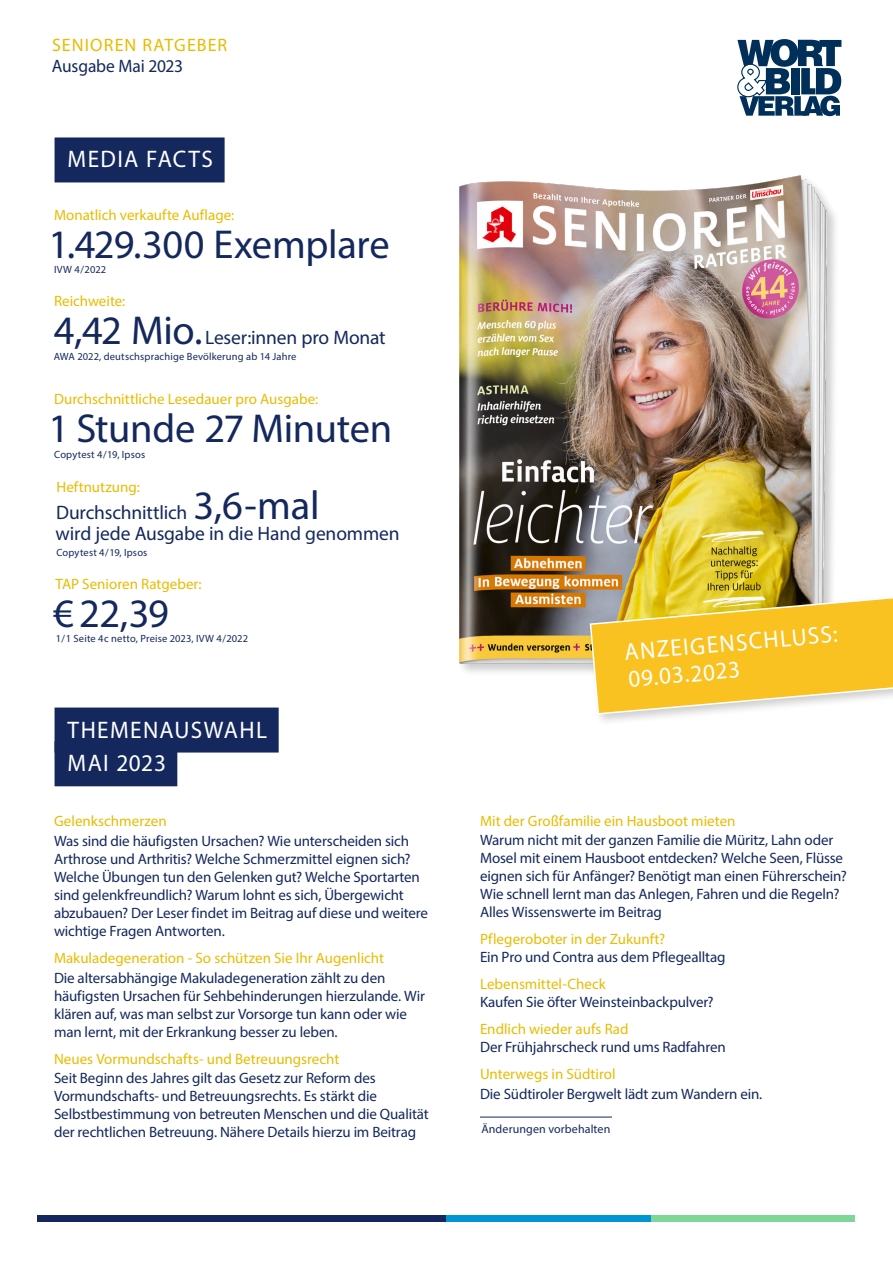
<style>
.page{position:relative;width:893px;height:1263px;background:#fff}
.page>*{position:absolute;margin:0;border:0;box-sizing:border-box;transform-origin:0 0}
.t1{font:40.5px "Myriad Pro";letter-spacing:-.01em;color:#14285d}
.t2{font:24px/27px "Myriad Pro";letter-spacing:.055em;color:#fff}
.t3{font:19.5px/21px "Myriad Pro";letter-spacing:-.01em;color:#14285d}
.t4{font:18px "Myriad Pro";letter-spacing:.06em;color:#e8bc00}
.t5{font:18px "Myriad Pro";letter-spacing:-.01em;color:#14285d}
.t6{font:15px/18px "Myriad Pro";letter-spacing:-.01em;color:#14285d}
.t7{font:15px "Myriad Pro";color:#e8bc00}
.t8{font:12px "Myriad Pro";letter-spacing:.01em;color:#14285d}
.t9{font:10.5px "Myriad Pro";letter-spacing:.015em;color:#14285d}
.s1{font-size:40.5px}
.s2{color:#e8bc00}
</style>
<div class="page">
<svg style="left:737px;top:39px;width:104px;height:77px"></svg>
<div style="left:38px;top:1215px;width:408px;height:6px;background:#14285d"></div>
<div style="left:651px;top:1215px;width:204px;height:6px;background:#7ed699"></div>
<div style="left:446px;top:1215px;width:205px;height:6px;background:#0095d3"></div>
<div style="left:457px;top:174px;width:383px;height:503px;background:#000;opacity:.2"></div>
<img style="left:459px;top:175px;width:368px;height:489px">
<div style="left:586px;top:584px;width:307px;height:143px;background:#000;opacity:.2"></div>
<svg style="left:589px;top:586px;width:304px;height:129px;background:#efc749"></svg>
<div style="left:55px;top:137px;width:170px;height:45px;background:#14285d"></div>
<div style="left:55px;top:707px;width:224px;height:45px;background:#14285d"></div>
<div style="left:55px;top:741px;width:122px;height:45px;background:#14285d"></div>
<hr style="left:480px;top:1117px;width:132px;height:1px;background:#14285d">
<p class="t4" style="left:52px;top:34px;width:177px">SENIOREN RATGEBER</p>
<p class="t5" style="left:52px;top:55px;width:133px">Ausgabe Mai 2023</p>
<p class="t2" style="left:68px;top:146px;width:147px">MEDIA FACTS</p>
<p class="t7" style="left:54px;top:206px;width:182px">Monatlich verkaufte Auflage:</p>
<p class="t1" style="left:48px;top:219px;width:343px">1.429.300 Exemplare</p>
<p class="t9" style="left:54px;top:263px;width:54px">IVW 4/2022</p>
<p class="t7" style="left:54px;top:292px;width:73px">Reichweite:</p>
<p class="t3" style="left:54px;top:326px;width:333px"><span class="s1">4,42 Mio.</span> Leser:innen pro Monat</p>
<p class="t9" style="left:54px;top:350px;width:244px">AWA 2022, deutschsprachige Bevölkerung ab 14 Jahre</p>
<p class="t7" style="left:54px;top:390px;width:266px">Durchschnittliche Lesedauer pro Ausgabe:</p>
<p class="t1" style="left:48px;top:403px;width:345px">1 Stunde 27 Minuten</p>
<p class="t9" style="left:54px;top:448px;width:92px">Copytest 4/ 19, Ipsos</p>
<p class="t7" style="left:56px;top:477px;width:85px">Heftnutzung:</p>
<p class="t3" style="left:56px;top:501px;width:346px">Durchschnittlich <span class="s1">3,6-mal<br></span>wird jede Ausgabe in die Hand genommen</p>
<p class="t9" style="left:56px;top:546px;width:92px">Copytest 4/ 19, Ipsos</p>
<p class="t7" style="left:56px;top:575px;width:148px">TAP Senioren Ratgeber:</p>
<p class="t1" style="left:53px;top:588px;width:118px">€ 22,39</p>
<p class="t9" style="left:56px;top:632px;width:194px">1/ 1 Seite 4c netto, Preise 2023, IVW 4/2022</p>
<p class="t2" style="left:68px;top:716px;width:201px">THEMENAUSWAHL</p>
<p class="t2" style="left:68px;top:749px;width:100px">MAI 2023</p>
<p class="t7" style="left:54px;top:812px;width:114px">Gelenkschmerzen</p>
<p class="t6" style="left:54px;top:832px;width:375px">Was sind die häufigsten Ursachen? Wie unterscheiden sich Arthrose und Arthritis? Welche Schmerzmittel eignen sich?<br>Welche Übungen tun den Gelenken gut? Welche Sportarten sind gelenkfreundlich? Warum lohnt es sich, Übergewicht abzubauen? Der Leser findet im Beitrag auf diese und weitere wichtige Fragen Antworten.</p>
<p class="t7" style="left:54px;top:949px;width:332px">Makuladegeneration - So schützen Sie Ihr Augenlicht</p>
<p class="t6" style="left:54px;top:968px;width:373px">Die altersabhängige Makuladegeneration zählt zu den häufigsten Ursachen für Sehbehinderungen hierzulande. Wir klären auf, was man selbst zur Vorsorge tun kann oder wie man lernt, mit der Erkrankung besser zu leben.</p>
<p class="t7" style="left:54px;top:1049px;width:287px">Neues Vormundschafts- und Betreuungsrecht</p>
<p class="t6" style="left:54px;top:1069px;width:376px">Seit Beginn des Jahres gilt das Gesetz zur Reform des Vormundschafts- und Betreuungsrechts. Es stärkt die Selbstbestimmung von betreuten Menschen und die Qualität der rechtlichen Betreuung. Nähere Details hierzu im Beitrag</p>
<p class="t2" style="left:623px;top:638px;width:215px;rotate:-5deg">ANZEIGENSCHLUSS:<br>09.03.2023</p>
<p class="t7" style="left:480px;top:811px;width:257px">Mit der Großfamilie ein Hausboot mieten</p>
<p class="t6" style="left:480px;top:831px;width:368px">Warum nicht mit der ganzen Familie die Müritz, Lahn oder Mosel mit einem Hausboot entdecken? Welche Seen, Flüsse eignen sich für Anfänger? Benötigt man einen Führerschein?<br>Wie schnell lernt man das Anlegen, Fahren und die Regeln?<br>Alles Wissenswerte im Beitrag</p>
<p class="t6" style="left:480px;top:930px;width:247px"><span class="s2">Pflegeroboter in der Zukunft?<br></span>Ein Pro und Contra aus dem Pflegealltag</p>
<p class="t6" style="left:480px;top:975px;width:235px"><span class="s2">Lebensmittel-Check<br></span>Kaufen Sie öfter Weinsteinbackpulver?</p>
<p class="t6" style="left:480px;top:1020px;width:247px"><span class="s2">Endlich wieder aufs Rad<br></span>Der Frühjahrscheck rund ums Radfahren</p>
<p class="t7" style="left:480px;top:1065px;width:137px">Unterwegs in Südtirol</p>
<p class="t6" style="left:480px;top:1084px;width:284px">Die Südtiroler Bergwelt lädt zum Wandern ein.</p>
<p class="t8" style="left:481px;top:1122px;width:130px">Änderungen vorbehalten</p>
</div>
